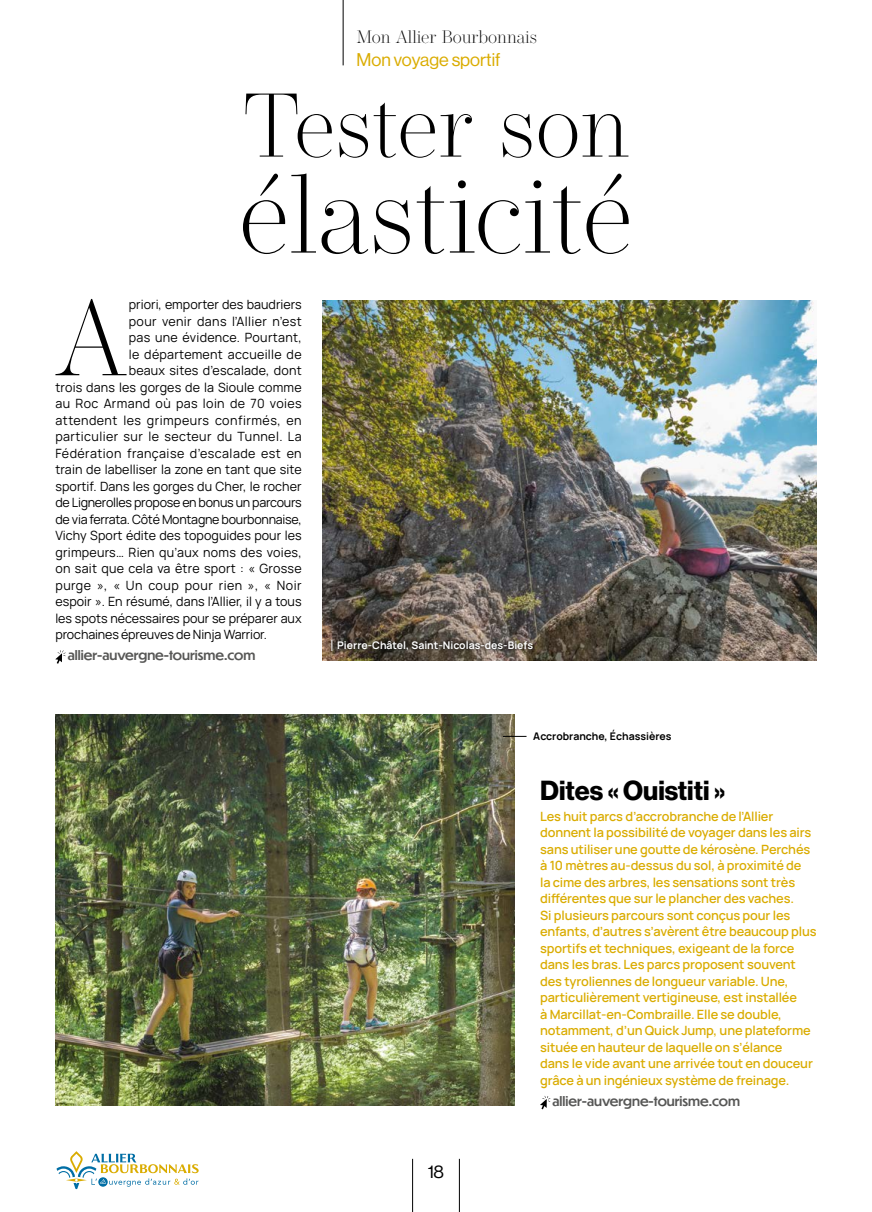
<style>
.page{position:relative;width:872px;height:1212px;background:#fff}
.page>*{position:absolute;margin:0;border:0;box-sizing:border-box;transform-origin:0 0}
.t1{font:200 111px "Operetta 18";color:#000}
.t2{font:200 107.1px "Operetta 18";color:#000}
.t3{font:200 90px "Operetta 18";color:#000}
.t4{font:27px "N Haas Grotesk DS Pro 75 Bd";color:#000}
.t5{font:200 18px "Operetta 18";color:#000}
.t6{font:18px "N Haas Grotesk DS Pro 55 Rg";color:#daac00}
.t7{font:18px "N Haas Grotesk DS Pro 55 Rg";color:#000}
.t8{font:600 12.75px/16.5px "Manrope";letter-spacing:-.01em;color:#daac00}
.t9{font:12.75px "Manrope";letter-spacing:.01em;color:#000}
.t10{font:12.75px "Manrope";letter-spacing:-.02em;color:#000}
.t11{font:12.75px "Manrope";letter-spacing:.035em;color:#000}
.t12{font:12.75px "Manrope";letter-spacing:.04em;color:#000}
.t13{font:500 12.75px "Dunbar Tall";color:#575756}
.t14{font:12.75px "Manrope";letter-spacing:.03em;color:#000}
.t15{font:12.75px "Manrope";letter-spacing:-.01em;color:#000}
.t16{font:700 10.5px "Manrope";color:#fff}
.t17{font:700 10.5px "Manrope";color:#000}
</style>
<div class="page">
<svg style="left:56px;top:1151px;width:143px;height:38px"></svg>
<hr style="left:412px;top:1159px;width:1px;height:53px;background:#000">
<hr style="left:459px;top:1159px;width:1px;height:53px;background:#000">
<hr style="left:343px;top:0;width:1px;height:65px;background:#000">
<img style="left:55px;top:715px;width:459px;height:391px">
<img style="left:322px;top:301px;width:494px;height:359px">
<svg style="left:55px;top:650px;width:11px;height:14px"></svg>
<svg style="left:540px;top:1096px;width:10px;height:13px"></svg>
<svg style="left:328px;top:636px;width:209px;height:19px;background:#4f463c"></svg>
<svg style="left:503px;top:736px;width:23px;height:1px"></svg>
<h3 class="t5" style="left:356px;top:22px;width:182px">Mon Allier Bourbonnais</h3>
<h3 class="t6" style="left:356px;top:49px;width:145px">Mon voyage sportif</h3>
<h3 class="t3" style="left:242px;top:49px;width:389px">Tester son</h3>
<h1 class="t1" style="left:239px;top:120px;width:396px">élasticité</h1>
<h2 class="t2" style="left:55px;top:247px;width:73px">A</h2>
<p class="t9" style="left:129px;top:296px;width:174px">priori, emporter des baudriers</p>
<p class="t14" style="left:129px;top:312px;width:174px">pour venir dans l’Allier n’est</p>
<p class="t9" style="left:129px;top:329px;width:174px">pas une évidence. Pourtant,</p>
<p class="t9" style="left:129px;top:345px;width:174px">le département accueille de</p>
<p class="t9" style="left:129px;top:362px;width:174px">beaux sites d’escalade, dont</p>
<p class="t9" style="left:55px;top:378px;width:248px">trois dans les gorges de la Sioule comme</p>
<p class="t14" style="left:55px;top:395px;width:248px">au Roc Armand où pas loin de 70 voies</p>
<p class="t12" style="left:55px;top:411px;width:248px">attendent les grimpeurs confirmés, en</p>
<p class="t11" style="left:55px;top:428px;width:248px">particulier sur le secteur du Tunnel. La</p>
<p class="t11" style="left:55px;top:444px;width:248px">Fédération française d’escalade est en</p>
<p class="t9" style="left:55px;top:461px;width:248px">train de labelliser la zone en tant que site</p>
<p class="t9" style="left:55px;top:477px;width:248px">sportif. Dans les gorges du Cher, le rocher</p>
<p class="t10" style="left:55px;top:494px;width:248px">de Lignerolles propose en bonus un parcours</p>
<p class="t10" style="left:55px;top:510px;width:248px">de via ferrata. Côté Montagne bourbonnaise,</p>
<p class="t9" style="left:55px;top:527px;width:248px">Vichy Sport édite des topoguides pour les</p>
<p class="t9" style="left:55px;top:543px;width:248px">grimpeurs… Rien qu’aux noms des voies,</p>
<p class="t9" style="left:55px;top:560px;width:248px">on sait que cela va être sport : « Grosse</p>
<p class="t12" style="left:55px;top:576px;width:248px">purge », « Un coup pour rien », « Noir</p>
<p class="t9" style="left:55px;top:593px;width:248px">espoir ». En résumé, dans l’Allier, il y a tous</p>
<p class="t9" style="left:55px;top:609px;width:248px">les spots nécessaires pour se préparer aux</p>
<p class="t15" style="left:55px;top:626px;width:213px">prochaines épreuves de Ninja Warrior.</p>
<p class="t13" style="left:68px;top:646px;width:189px">allier-auvergne-tourisme.com</p>
<p class="t16" style="left:337px;top:638px;width:197px">Pierre-Châtel, Saint-Nicolas-des-Biefs</p>
<p class="t17" style="left:533px;top:729px;width:140px">Accrobranche, Échassières</p>
<h3 class="t7" style="left:428px;top:1161px;width:18px">18</h3>
<h3 class="t4" style="left:540px;top:775px;width:187px">Dites « Ouistiti »</h3>
<p class="t8" style="left:540px;top:807px;width:278px">Les huit parcs d’accrobranche de l’Allier donnent la possibilité de voyager dans les airs sans utiliser une goutte de kérosène. Perchés à 10 mètres au-dessus du sol, à proximité de<br>la cime des arbres, les sensations sont très différentes que sur le plancher des vaches.<br>Si plusieurs parcours sont conçus pour les enfants, d’autres s’avèrent être beaucoup plus sportifs et techniques, exigeant de la force dans les bras. Les parcs proposent souvent des tyroliennes de longueur variable. Une, particulièrement vertigineuse, est installée<br>à Marcillat-en-Combraille. Elle se double, notamment, d’un Quick Jump, une plateforme située en hauteur de laquelle on s’élance<br>dans le vide avant une arrivée tout en douceur grâce à un ingénieux système de freinage.</p>
<p class="t13" style="left:552px;top:1091px;width:189px">allier-auvergne-tourisme.com</p>
</div>
